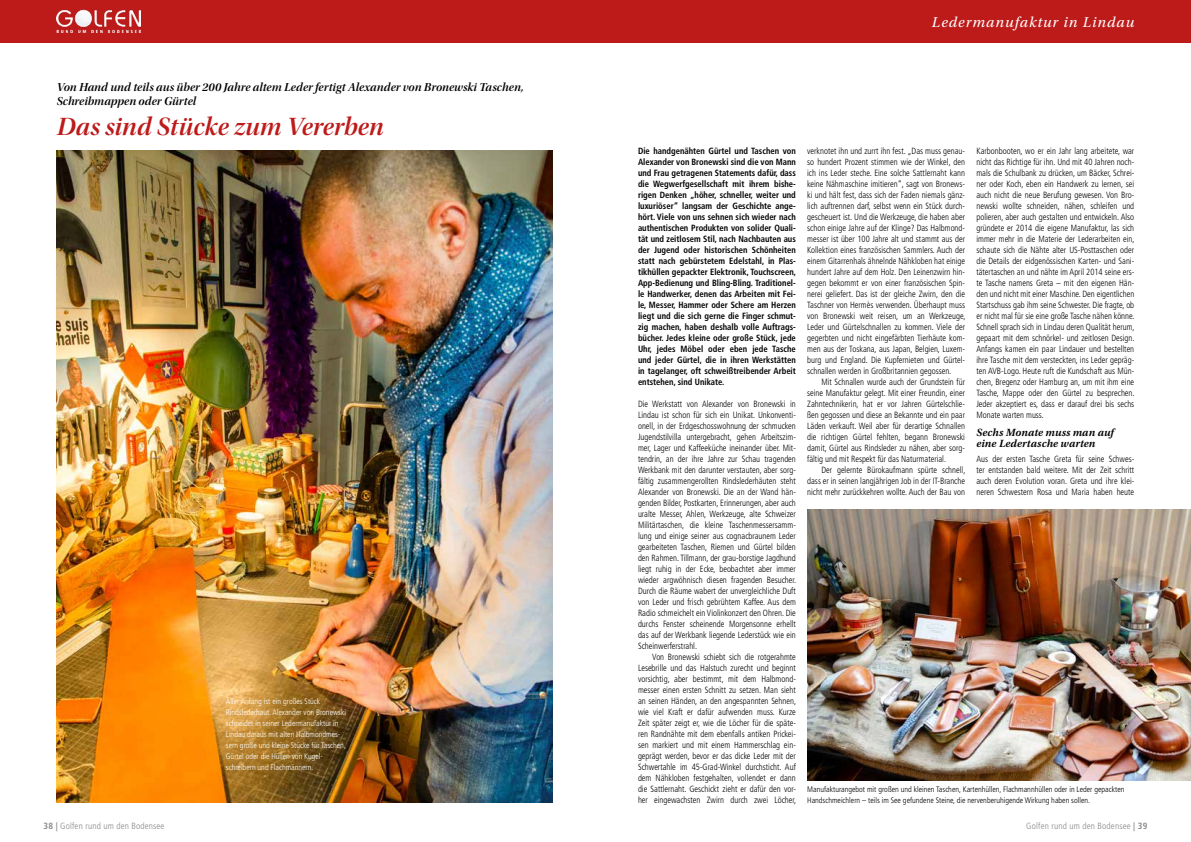
<style>
.page{position:relative;width:1191px;height:842px;background:#fff}
.page>*{position:absolute;margin:0;border:0;box-sizing:border-box;transform-origin:0 0}
.t1{font:26px "Utopia Std Semibold Disp It";letter-spacing:.005em;color:#bd1a1a}
.t2{font:italic 15px "Utopia Std";letter-spacing:.07em;color:#fff}
.t3{font:12px/14px "Utopia Std Semibold Disp It";letter-spacing:.01em;color:#000}
.t4{font:italic 600 11px/11.5px "Utopia Std";letter-spacing:.01em;color:#000}
.t5{font:300 condensed 9px/11px "Frutiger LT Std";color:#000;text-align:justify;scale:.95 1}
.t6{font:700 condensed 9px/11px "Frutiger LT Std";color:#000;text-align:justify;scale:.95 1}
.t7{font:300 condensed 9px "Frutiger LT Std";letter-spacing:.02em;color:#878786}
.t8{font:300 condensed 8px/11px "Frutiger LT Std";color:#fff}
.t9{font:300 condensed 8px/11px "Frutiger LT Std";color:#000}
.s1{font-weight:700}
</style>
<div class="page">
<div style="left:595px;top:0;width:596px;height:43px;background:#bd1a1a"></div>
<div style="left:0;top:0;width:595px;height:43px;background:#bd1a1a"></div>
<img style="left:56px;top:10px;width:84px;height:23px">
<img style="left:57px;top:151px;width:496px;height:652px">
<img style="left:807px;top:510px;width:384px;height:271px">
<h3 class="t3" style="left:57px;top:80px;width:468px">Von Hand und teils aus über 200 Jahre altem Leder fertigt Alexander von Bronewski Taschen,<br>Schreibmappen oder Gürtel</h3>
<h1 class="t1" style="left:57px;top:112px;width:328px">Das sind Stücke zum Vererben</h1>
<p class="t8" style="left:226px;top:695px;width:122px">Aller Anfang ist ein großes Stück Rindslederhaut. Alexander von Bronewski schneidet in seiner Ledermanufaktur in Lindau daraus mit alten Halbmondmes&shy;sern große und kleine Stücke für Taschen, Gürtel oder die Hüllen von Kugel&shy;schreibern und Flachmännern.</p>
<h2 class="t2" style="left:932px;top:14px;width:204px">Ledermanufaktur in Lindau</h2>
<p class="t6" style="left:638px;top:145px;width:168px">Die handgenähten Gürtel und Taschen von Alexander von Bronewski sind die von Mann und Frau getragenen Statements dafür, dass die Wegwerfgesellschaft mit ihrem bishe&shy;rigen Denken „höher, schneller, weiter und luxuriöser“ langsam der Geschichte ange&shy;hört. Viele von uns sehnen sich wieder nach authentischen Produkten von solider Quali&shy;tät und zeitlosem Stil, nach Nachbauten aus der Jugend oder historischen Schönheiten statt nach gebürstetem Edelstahl, in Plas&shy;tikhüllen gepackter Elektronik, Touchscreen, App-Bedienung und Bling-Bling. Traditionel&shy;le Handwerker, denen das Arbeiten mit Fei&shy;le, Messer, Hammer oder Schere am Herzen liegt und die sich gerne die Finger schmut&shy;zig machen, haben deshalb volle Auftrags&shy;bücher. Jedes kleine oder große Stück, jede Uhr, jedes Möbel oder eben jede Tasche und jeder Gürtel, die in ihren Werkstätten in tagelanger, oft schweißtreibender Arbeit entstehen, sind Unikate.</p>
<p class="t5" style="left:638px;top:398px;width:168px">Die Werkstatt von Alexander von Bronewski in Lindau ist schon für sich ein Unikat. Unkonventi&shy;onell, in der Erdgeschosswohnung der schmucken Jugendstilvilla untergebracht, gehen Arbeitszim&shy;mer, Lager und Kaffeeküche ineinander über. Mit&shy;tendrin, an der ihre Jahre zur Schau tragenden Werkbank mit den darunter verstauten, aber sorg&shy;fältig zusammengerollten Rindslederhäuten steht Alexander von Bronewski. Die an der Wand hän&shy;genden Bilder, Postkarten, Erinnerungen, aber auch uralte Messer, Ahlen, Werkzeuge, alte Schweizer Militärtaschen, die kleine Taschenmessersamm&shy;lung und einige seiner aus cognacbraunem Leder gearbeiteten Taschen, Riemen und Gürtel bilden den Rahmen. Tillmann, der grau-borstige Jagdhund liegt ruhig in der Ecke, beobachtet aber immer wieder argwöhnisch diesen fragenden Besucher.<br>Durch die Räume wabert der unvergleichliche Duft von Leder und frisch gebrühtem Kaffee. Aus dem Radio schmeichelt ein Violinkonzert den Ohren. Die durchs Fenster scheinende Morgensonne erhellt das auf der Werkbank liegende Lederstück wie ein Scheinwerferstrahl.</p>
<p class="t5" style="left:638px;top:651px;width:168px;text-indent:14px">Von Bronewski schiebt sich die rotgerahmte Lesebrille und das Halstuch zurecht und beginnt vorsichtig, aber bestimmt, mit dem Halbmond&shy;messer einen ersten Schnitt zu setzen. Man sieht an seinen Händen, an den angespannten Sehnen, wie viel Kraft er dafür aufwenden muss. Kurze Zeit später zeigt er, wie die Löcher für die späte&shy;ren Randnähte mit dem ebenfalls antiken Prickei&shy;sen markiert und mit einem Hammerschlag ein&shy;geprägt werden, bevor er das dicke Leder mit der Schwertahle im 45-Grad-Winkel durchsticht. Auf dem Nähkloben festgehalten, vollendet er dann die Sattlernaht. Geschickt zieht er dafür den vor&shy;her eingewachsten Zwirn durch zwei Löcher,</p>
<p class="t5" style="left:807px;top:145px;width:168px">verknotet ihn und zurrt ihn fest. „Das muss genau&shy;so hundert Prozent stimmen wie der Winkel, den ich ins Leder steche. Eine solche Sattlernaht kann keine Nähmaschine imitieren“, sagt von Bronews&shy;ki und hält fest, dass sich der Faden niemals gänz&shy;lich auftrennen darf, selbst wenn ein Stück durch&shy;gescheuert ist. Und die Werkzeuge, die haben aber schon einige Jahre auf der Klinge? Das Halbmond&shy;messer ist über 100 Jahre alt und stammt aus der Kollektion eines französischen Sammlers. Auch der einem Gitarrenhals ähnelnde Nähkloben hat einige hundert Jahre auf dem Holz. Den Leinenzwirn hin&shy;gegen bekommt er von einer französischen Spin&shy;nerei geliefert. Das ist der gleiche Zwirn, den die Taschner von Hermès verwenden. Überhaupt muss von Bronewski weit reisen, um an Werkzeuge, Leder und Gürtelschnallen zu kommen. Viele der gegerbten und nicht eingefärbten Tierhäute kom&shy;men aus der Toskana, aus Japan, Belgien, Luxem&shy;burg und England. Die Kupfernieten und Gürtel&shy;schnallen werden in Großbritannien gegossen.</p>
<p class="t5" style="left:807px;top:376px;width:168px;text-indent:14px">Mit Schnallen wurde auch der Grundstein für seine Manufaktur gelegt. Mit einer Freundin, einer Zahntechnikerin, hat er vor Jahren Gürtelschlie&shy;ßen gegossen und diese an Bekannte und ein paar Läden verkauft. Weil aber für derartige Schnallen die richtigen Gürtel fehlten, begann Bronewski damit, Gürtel aus Rindsleder zu nähen, aber sorg&shy;fältig und mit Respekt für das Naturmaterial.</p>
<p class="t5" style="left:807px;top:464px;width:168px;text-indent:14px">Der gelernte Bürokaufmann spürte schnell, dass er in seinen langjährigen Job in der IT-Branche nicht mehr zurückkehren wollte. Auch der Bau von</p>
<p class="t5" style="left:976px;top:145px;width:168px">Karbonbooten, wo er ein Jahr lang arbeitete, war nicht das Richtige für ihn. Und mit 40 Jahren noch&shy;mals die Schulbank zu drücken, um Bäcker, Schrei&shy;ner oder Koch, eben ein Handwerk zu lernen, sei auch nicht die neue Berufung gewesen. Von Bro&shy;newski wollte schneiden, nähen, schleifen und polieren, aber auch gestalten und entwickeln. Also gründete er 2014 die eigene Manufaktur, las sich immer mehr in die Materie der Lederarbeiten ein, schaute sich die Nähte alter US-Posttaschen oder die Details der eidgenössischen Karten- und Sani&shy;tätertaschen an und nähte im April 2014 seine ers&shy;te Tasche namens Greta – mit den eigenen Hän&shy;den und nicht mit einer Maschine. Den eigentlichen Startschuss gab ihm seine Schwester. Die fragte, ob er nicht mal für sie eine große Tasche nähen könne.<br>Schnell sprach sich in Lindau deren Qualität herum, gepaart mit dem schnörkel- und zeitlosen Design.<br>Anfangs kamen ein paar Lindauer und bestellten ihre Tasche mit dem versteckten, ins Leder gepräg&shy;ten AVB-Logo. Heute ruft die Kundschaft aus Mün&shy;chen, Bregenz oder Hamburg an, um mit ihm eine Tasche, Mappe oder den Gürtel zu besprechen.<br>Jeder akzeptiert es, dass er darauf drei bis sechs Monate warten muss.</p>
<p class="t4" style="left:976px;top:427px;width:139px">Sechs Monate muss man auf eine Ledertasche warten</p>
<p class="t5" style="left:976px;top:453px;width:168px">Aus der ersten Tasche Greta für seine Schwes&shy;ter entstanden bald weitere. Mit der Zeit schritt auch deren Evolution voran. Greta und ihre klei&shy;neren Schwestern Rosa und Maria haben heute</p>
<p class="t9" style="left:807px;top:783px;width:319px">Manufakturangebot mit großen und kleinen Taschen, Kartenhüllen, Flachmannhüllen oder in Leder gepackten<br>Handschmeichlern – teils im See gefundene Steine, die nervenberuhigende Wirkung haben sollen.</p>
<p class="t7" style="left:44px;top:821px;width:122px"><span class="s1">38 |</span> Golfen rund um den Bodensee</p>
<p class="t7" style="left:1026px;top:821px;width:123px">Golfen rund um den Bodensee <span class="s1">| 39</span></p>
</div>
